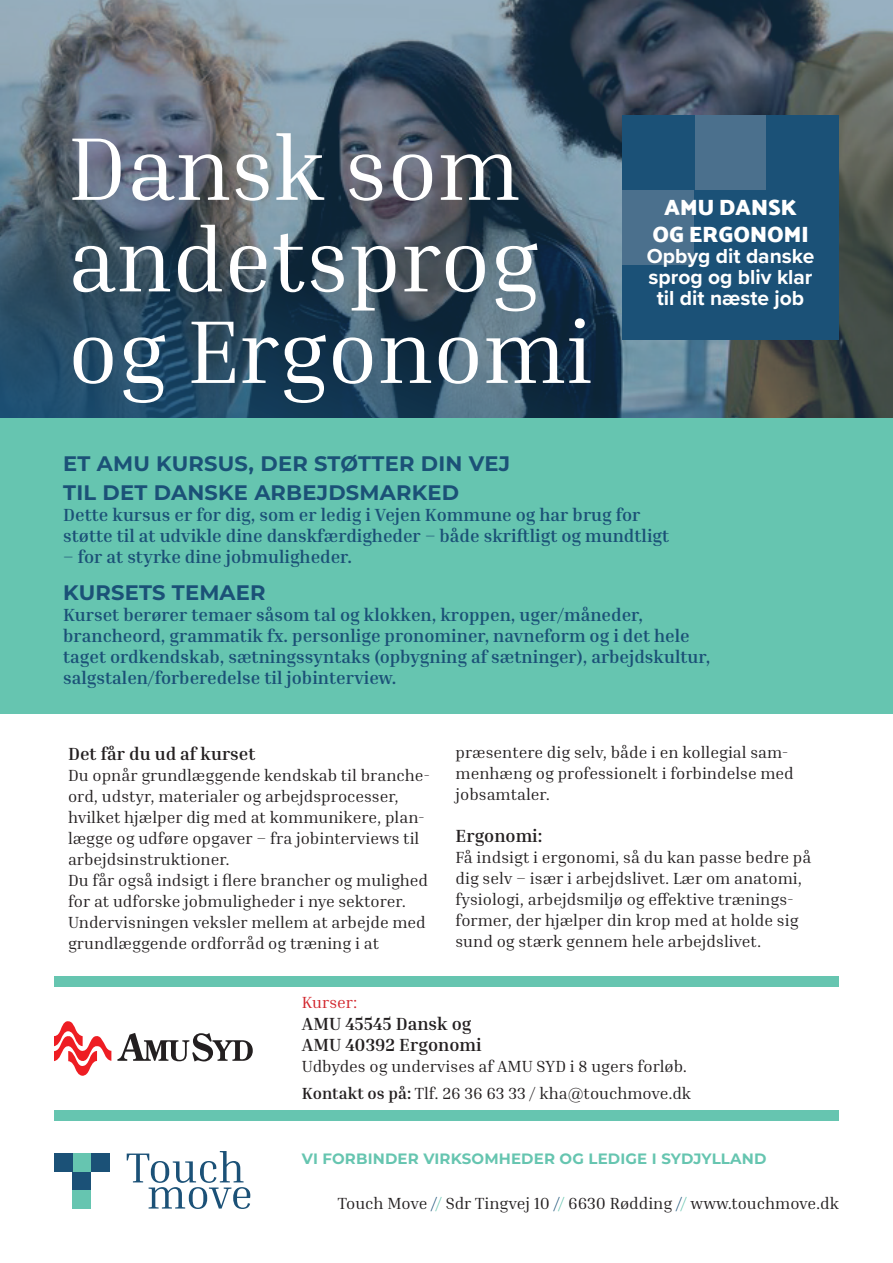
<style>
.page{position:relative;width:893px;height:1263px;background:#fff}
.page>*{position:absolute;margin:0;border:0;box-sizing:border-box;transform-origin:0 0}
.t1{font:90px/91.5px "Inria Serif";color:#fff}
.t2{font:700 22.5px/27px "Palanquin Dark";color:#fff;text-align:center}
.t3{font:700 21px/28.8px "Montserrat";letter-spacing:.01em;color:#1b5177}
.t4{font:700 21px/21px "Proxima Nova";color:#fff;text-align:center}
.t5{font:700 18px/21px "Inria Serif";color:#1b5177}
.t6{font:700 18px/21px "Inria Serif";color:#231f20}
.t7{font:16.5px/21px "Inria Serif";color:#231f20}
.t8{font:16.5px "Inria Serif";color:#d1232a}
.t9{font:700 15px "Montserrat";letter-spacing:.01em;color:#66c5b0}
.s1{font-weight:700}
.s2{font-weight:700;color:#1b5177}
.s3{font-weight:700;color:#66c5b0}
</style>
<div class="page">
<svg style="left:0;top:0;width:893px;height:418px;background:#4a5e6d"></svg>
<div style="left:694px;top:115px;width:73px;height:75px;background:#4b708d"></div>
<div style="left:767px;top:190px;width:72px;height:75px;background:#1b5177"></div>
<div style="left:622px;top:190px;width:72px;height:75px;background:#4b708d"></div>
<div style="left:767px;top:115px;width:72px;height:75px;background:#1b5177"></div>
<div style="left:622px;top:115px;width:72px;height:75px;background:#1b5177"></div>
<div style="left:767px;top:265px;width:72px;height:75px;background:#1b5177"></div>
<div style="left:622px;top:265px;width:72px;height:75px;background:#1b5177"></div>
<div style="left:694px;top:265px;width:73px;height:75px;background:#1b5177"></div>
<div style="left:694px;top:190px;width:73px;height:75px;background:#1b5177"></div>
<div style="left:0;top:418px;width:893px;height:296px;background:#66c5b0"></div>
<div style="left:72px;top:1153px;width:19px;height:19px;background:#66c5b0"></div>
<div style="left:91px;top:1153px;width:18px;height:19px;background:#1b5177"></div>
<div style="left:54px;top:1153px;width:18px;height:19px;background:#1b5177"></div>
<div style="left:72px;top:1172px;width:19px;height:18px;background:#1b5177"></div>
<svg style="left:72px;top:1190px;width:19px;height:19px"></svg>
<svg style="left:127px;top:1151px;width:123px;height:58px"></svg>
<div style="left:54px;top:976px;width:785px;height:10px;background:#66c5b0"></div>
<div style="left:54px;top:1110px;width:785px;height:11px;background:#66c5b0"></div>
<svg style="left:117px;top:1033px;width:136px;height:28px"></svg>
<svg style="left:54px;top:1021px;width:57px;height:55px"></svg>
<h1 class="t1" style="left:68px;top:121px;width:526px">Dansk som andetsprog og Ergonomi</h1>
<h2 class="t2" style="left:652px;top:193px;width:158px">AMU DANSK<br>OG ERGONOMI</h2>
<p class="t4" style="left:647px;top:245px;width:169px">Opbyg dit danske sprog og bliv klar til dit næste job</p>
<p class="t3" style="left:63px;top:448px;width:448px">ET AMU KURSUS, DER STØTTER DIN VEJ<br>TIL DET DANSKE ARBEJDSMARKED</p>
<p class="t5" style="left:63px;top:504px;width:608px">Dette kursus er for dig, som er ledig i Vejen Kommune og har brug for støtte til at udvikle dine danskfærdigheder – både skriftligt og mundtligt</p>
<p class="t5" style="left:63px;top:546px;width:290px">– for at styrke dine jobmuligheder.</p>
<p class="t3" style="left:63px;top:577px;width:204px">KURSETS TEMAER</p>
<p class="t5" style="left:63px;top:604px;width:649px">Kurset berører temaer såsom tal og klokken, kroppen, uger/måneder, brancheord, grammatik fx. personlige pronominer, navneform og i det hele taget ordkendskab, sætningssyntaks (opbygning af sætninger), arbejdskultur, salgstalen/forberedelse til jobinterview.</p>
<p class="t6" style="left:68px;top:742px;width:189px">Det får du ud af kurset</p>
<p class="t7" style="left:68px;top:764px;width:364px">Du opnår grundlæggende kendskab til branche&shy;ord, udstyr, materialer og arbejdsprocesser, hvilket hjælper dig med at kommunikere, plan&shy;lægge og udføre opgaver – fra jobinterviews til arbejdsinstruktioner.<br>Du får også indsigt i flere brancher og mulighed for at udforske jobmuligheder i nye sektorer.<br>Undervisningen veksler mellem at arbejde med grundlæggende ordforråd og træning i at</p>
<p class="t8" style="left:302px;top:992px;width:57px">Kurser:</p>
<p class="t7" style="left:455px;top:742px;width:340px">præsentere dig selv, både i en kollegial sam&shy;menhæng og professionelt i forbindelse med jobsamtaler.</p>
<p class="t6" style="left:455px;top:825px;width:88px">Ergonomi:</p>
<p class="t7" style="left:455px;top:847px;width:357px">Få indsigt i ergonomi, så du kan passe bedre på dig selv – især i arbejdslivet. Lær om anatomi, fysiologi, arbejdsmiljø og effektive trænings&shy;former, der hjælper din krop med at holde sig sund og stærk gennem hele arbejdslivet.</p>
<p class="t6" style="left:302px;top:1012px;width:181px">AMU 45545 Dansk og<br>AMU 40392 Ergonomi</p>
<p class="t7" style="left:302px;top:1052px;width:391px;line-height:27px">Udbydes og undervises af AMU SYD i 8 ugers forløb.<br><span class="s1">Kontakt os på:</span> Tlf. 26 36 63 33 / kha@touchmove.dk</p>
<p class="t9" style="left:302px;top:1148px;width:466px">VI FORBINDER VIRKSOMHEDER OG LEDIGE I SYDJYLLAND</p>
<p class="t7" style="left:338px;top:1192px;width:503px">Touch Move <span class="s2">/</span><span class="s3">/</span> Sdr Tingvej 10 <span class="s2">/</span><span class="s3">/</span> 6630 Rødding <span class="s2">/</span><span class="s3">/</span> www.touchmove.dk</p>
</div>
